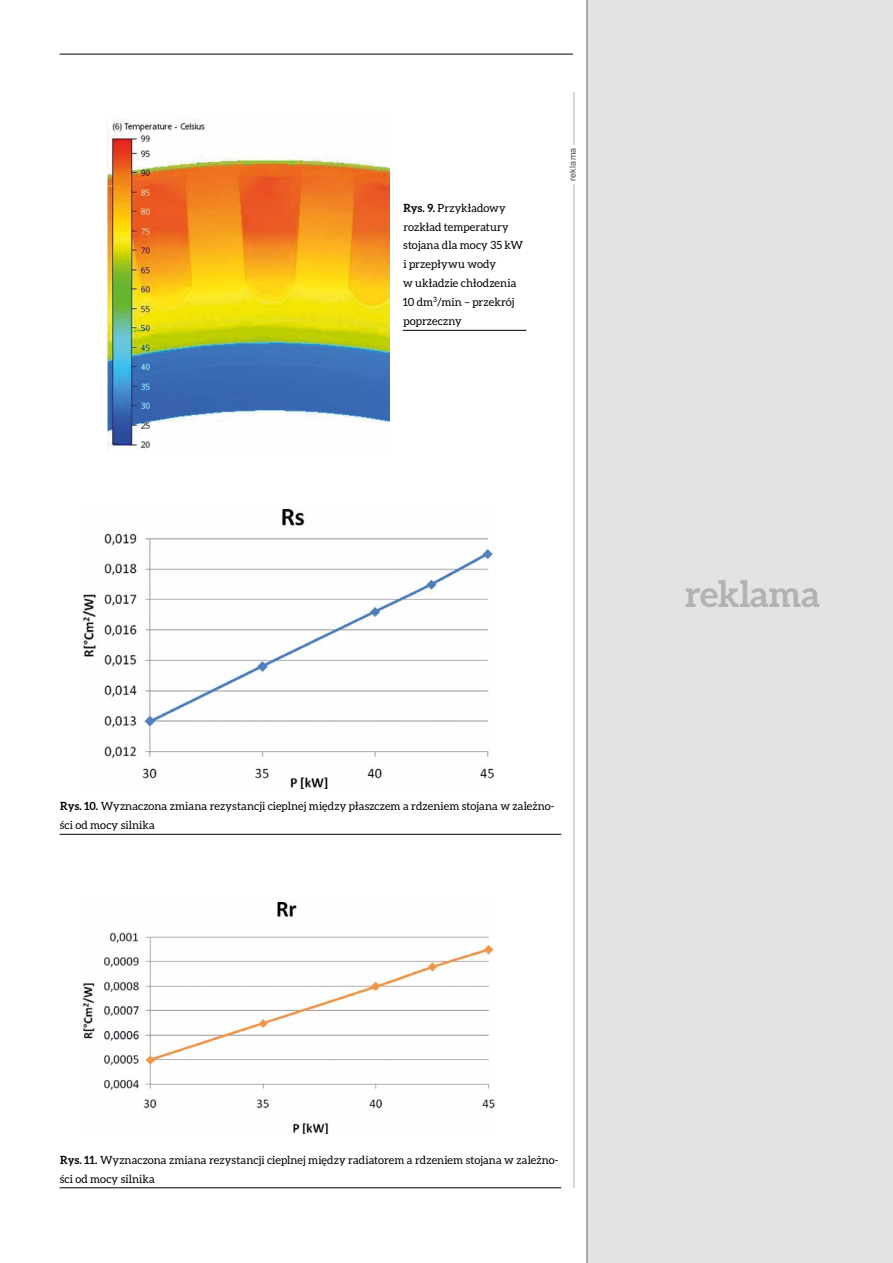
<style>
.page{position:relative;width:893px;height:1263px;background:#fff}
.page>*{position:absolute;margin:0;border:0;box-sizing:border-box;transform-origin:0 0}
.t1{font:700 36px "Aleo";letter-spacing:-.005em;color:#b3b2b2}
.t2{font:11.25px/18.9px "Aleo";letter-spacing:.005em;color:#000}
.t3{font:9px "Arial";letter-spacing:.02em;color:#575756}
.s1{font-weight:700}
</style>
<div class="page">
<hr style="left:60px;top:54px;width:600px;height:1px;background:#000">
<div style="left:573px;top:0;width:320px;height:1263px;background:linear-gradient(to bottom,#fff,#fff)"></div>
<hr style="left:574px;top:92px;width:1px;height:1096px;background:#b3b2b2">
<div style="left:569px;top:145px;width:10px;height:39px;background:#fff"></div>
<div style="left:587px;top:0;width:306px;height:1263px;background:#e3e3e3"></div>
<img style="left:107px;top:119px;width:282px;height:332px">
<hr style="left:403px;top:330px;width:123px;height:1px;background:#000">
<hr style="left:60px;top:834px;width:501px;height:1px;background:#000">
<hr style="left:60px;top:1187px;width:501px;height:1px;background:#000">
<img style="left:82px;top:510px;width:413px;height:278px">
<img style="left:82px;top:902px;width:413px;height:232px">
<p class="t2" style="left:403px;top:198px;width:122px"><span class="s1">Rys. 9.</span> Przykładowy rozkład temperatury stojana dla mocy 35 kW i przepływu wody<br>w układzie chłodzenia<br>10 dm<sup>3</sup>/min – przekrój poprzeczny</p>
<p class="t3" style="left:567px;top:181px;width:35px;rotate:-90deg">reklama</p>
<p class="t2" style="left:60px;top:796px;width:496px"><span class="s1">Rys. 10.</span> Wyznaczona zmiana rezystancji cieplnej między płaszczem a rdzeniem stojana w zależno&shy;ści od mocy silnika</p>
<h1 class="t1" style="left:685px;top:573px;width:136px">reklama</h1>
<p class="t2" style="left:60px;top:1150px;width:500px"><span class="s1">Rys. 11.</span> Wyznaczona zmiana rezystancji cieplnej między radiatorem a rdzeniem stojana w zależno&shy;ści od mocy silnika</p>
</div>
